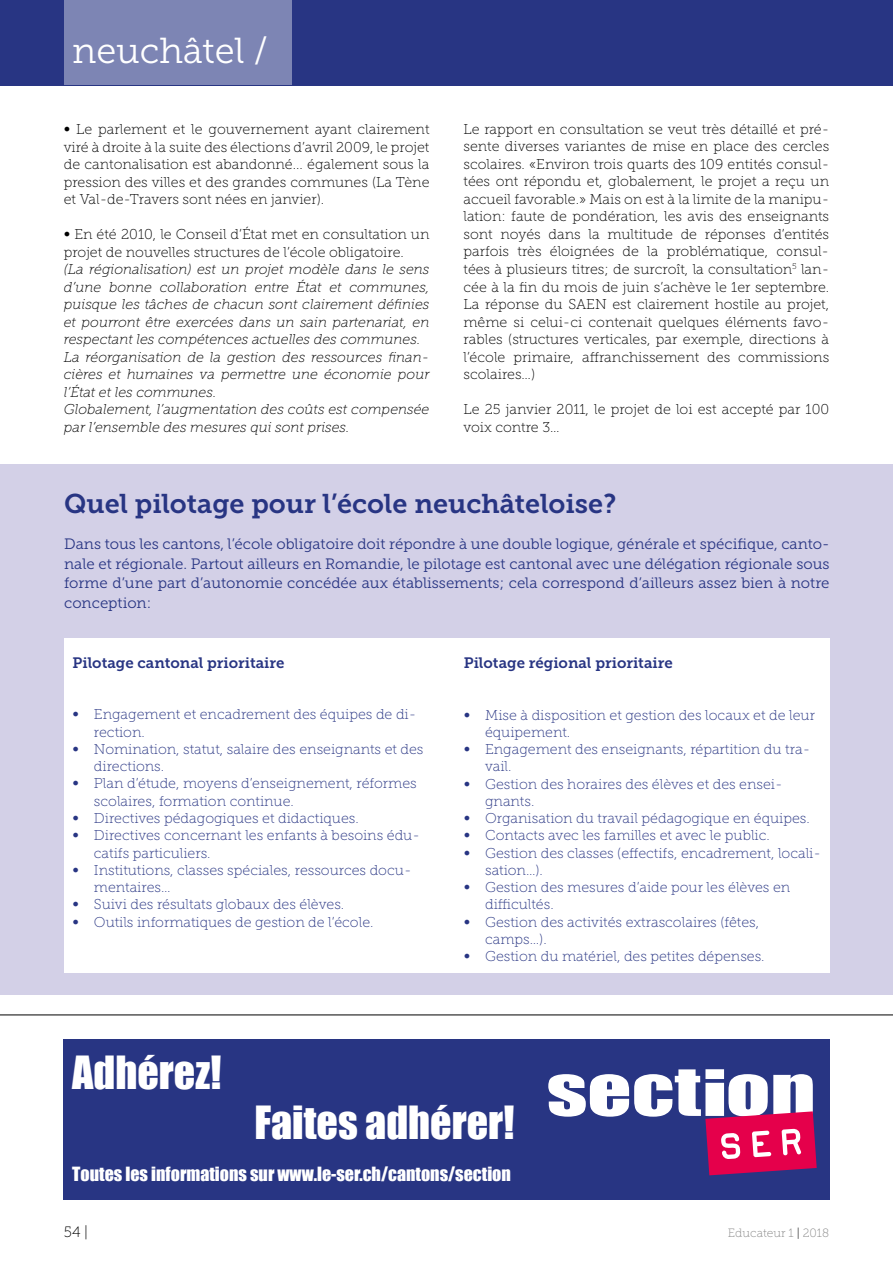
<style>
.page{position:relative;width:893px;height:1263px;background:#fff}
.page>*{position:absolute;margin:0;border:0;box-sizing:border-box;transform-origin:0 0}
.t1{font:42px "Impact";color:#fff}
.t2{font:36px "Museo Slab 300";color:#fff}
.t3{font:27px "Museo Slab 700";color:#283583}
.t4{font:18px "Impact";color:#fff}
.t5{font:15px/19.5px "Museo Slab 300";color:#283583;text-align:justify}
.t6{font:15px "Museo Slab 700";color:#283583}
.t7{font:15px "Museo Slab 100";color:#000}
.t8{font:14.25px/17.5px "Museo Slab 100";color:#000;text-align:justify}
.t9{font:14.25px "Museo Slab 100";color:#283583}
.t10{font:italic 14.25px/17.5px "Museo Slab 100";color:#000}
.t11{font:12px "Museo Slab 100";color:#878787}
.s1{color:#000}
</style>
<div class="page">
<div style="left:0;top:0;width:893px;height:85px;background:#283583"></div>
<div style="left:64px;top:0;width:228px;height:85px;background:#7d85b4"></div>
<div style="left:0;top:465px;width:893px;height:530px;background:#d3d0e7"></div>
<div style="left:64px;top:639px;width:765px;height:334px;background:#fff"></div>
<div style="left:63px;top:1039px;width:766px;height:160px;background:#283583"></div>
<svg style="left:548px;top:1069px;width:269px;height:106px"></svg>
<hr style="left:0;top:1014px;width:893px;height:1px;background:#000">
<h2 class="t2" style="left:72px;top:31px;width:197px">neuchâtel /</h2>
<p class="t8" style="left:64px;top:120px;width:367px">∞ Le parlement et le gouvernement ayant clairement viré à droite à la suite des élections d’avril 2009, le projet de cantonalisation est abandonné... également sous la pression des villes et des grandes communes (La Tène et Val-de-Travers sont nées en janvier).</p>
<p class="t8" style="left:64px;top:225px;width:367px">∞ En été 2010, le Conseil d’État met en consultation un projet de nouvelles structures de l’école obligatoire.</p>
<p class="t10" style="left:64px;top:260px;width:367px">(La régionalisation) est un projet modèle dans le sens d’une bonne collaboration entre État et communes, puisque les tâches de chacun sont clairement définies et pourront être exercées dans un sain partenariat, en respectant les compétences actuelles des communes.<br>La réorganisation de la gestion des ressources finan&shy;cières et humaines va permettre une économie pour l’État et les communes.<br>Globalement, l’augmentation des coûts est compensée par l’ensemble des mesures qui sont prises.</p>
<p class="t8" style="left:463px;top:120px;width:367px">Le rapport en consultation se veut très détaillé et pré&shy;sente diverses variantes de mise en place des cercles scolaires. «Environ trois quarts des 109 entités consul&shy;tées ont répondu et, globalement, le projet a reçu un accueil favorable.» Mais on est à la limite de la manipu&shy;lation: faute de pondération, les avis des enseignants sont noyés dans la multitude de réponses d’entités parfois très éloignées de la problématique, consul&shy;tées à plusieurs titres; de surcroît, la consultation<sup>5</sup> lan&shy;cée à la fin du mois de juin s’achève le 1er septembre.<br>La réponse du SAEN est clairement hostile au projet, même si celui-ci contenait quelques éléments favo&shy;rables (structures verticales, par exemple, directions à l’école primaire, affranchissement des commissions scolaires…)</p>
<p class="t8" style="left:463px;top:400px;width:367px">Le 25 janvier 2011, le projet de loi est accepté par 100 voix contre 3…</p>
<h3 class="t3" style="left:64px;top:488px;width:554px">Quel pilotage pour l’école neuchâteloise?</h3>
<p class="t5" style="left:64px;top:534px;width:767px">Dans tous les cantons, l’école obligatoire doit répondre à une double logique, générale et spécifique, canto&shy;nale et régionale. Partout ailleurs en Romandie, le pilotage est cantonal avec une délégation régionale sous forme d’une part d’autonomie concédée aux établissements; cela correspond d’ailleurs assez bien à notre conception:</p>
<p class="t6" style="left:73px;top:655px;width:213px">Pilotage cantonal prioritaire</p>
<p class="t6" style="left:464px;top:655px;width:210px">Pilotage régional prioritaire</p>
<p class="t9" style="left:73px;top:707px;width:345px">∞ Engagement et encadrement des équipes de di-</p>
<p class="t9" style="left:94px;top:724px;width:52px">rection.</p>
<p class="t9" style="left:73px;top:741px;width:352px">∞ Nomination, statut, salaire des enseignants et des</p>
<p class="t9" style="left:94px;top:759px;width:72px">directions.</p>
<p class="t9" style="left:73px;top:776px;width:346px">∞ Plan d’étude, moyens d’enseignement, réformes</p>
<p class="t9" style="left:94px;top:793px;width:201px">scolaires, formation continue.</p>
<p class="t9" style="left:73px;top:810px;width:288px">∞ Directives pédagogiques et didactiques.</p>
<p class="t9" style="left:73px;top:828px;width:349px">∞ Directives concernant les enfants à besoins édu-</p>
<p class="t9" style="left:94px;top:845px;width:118px">catifs particuliers.</p>
<p class="t9" style="left:73px;top:862px;width:340px">∞ Institutions, classes spéciales, ressources docu-</p>
<p class="t9" style="left:94px;top:879px;width:78px">mentaires…</p>
<p class="t9" style="left:73px;top:897px;width:273px">∞ Suivi des résultats globaux des élèves.</p>
<p class="t9" style="left:73px;top:914px;width:302px">∞ Outils informatiques de gestion de l’école.</p>
<h1 class="t1" style="left:72px;top:1040px;width:151px">Adhérez!</h1>
<p class="t9" style="left:464px;top:707px;width:353px">∞ Mise à disposition et gestion des locaux et de leur</p>
<p class="t9" style="left:485px;top:724px;width:87px">équipement.</p>
<p class="t9" style="left:464px;top:741px;width:348px">∞ Engagement des enseignants, répartition du tra-</p>
<p class="t9" style="left:485px;top:759px;width:28px">vail.</p>
<p class="t9" style="left:464px;top:776px;width:320px">∞ Gestion des horaires des élèves et des ensei-</p>
<p class="t9" style="left:485px;top:793px;width:51px">gnants.</p>
<p class="t9" style="left:464px;top:810px;width:347px">∞ Organisation du travail pédagogique en équipes.</p>
<p class="t9" style="left:464px;top:828px;width:308px">∞ Contacts avec les familles et avec le public.</p>
<p class="t9" style="left:464px;top:845px;width:359px">∞ Gestion des classes (effectifs, encadrement, locali-</p>
<p class="t9" style="left:485px;top:862px;width:59px">sation…).</p>
<p class="t9" style="left:464px;top:879px;width:328px">∞ Gestion des mesures d’aide pour les élèves en</p>
<p class="t9" style="left:485px;top:897px;width:70px">difficultés.</p>
<p class="t9" style="left:464px;top:914px;width:297px">∞ Gestion des activités extrascolaires (fêtes,</p>
<p class="t9" style="left:485px;top:931px;width:63px">camps…).</p>
<p class="t9" style="left:464px;top:948px;width:302px">∞ Gestion du matériel, des petites dépenses.</p>
<h1 class="t1" style="left:254px;top:1089px;width:262px">Faites adhérer!</h1>
<p class="t4" style="left:72px;top:1160px;width:440px">Toutes les informations sur www.le-ser.ch/cantons/section</p>
<p class="t7" style="left:64px;top:1223px;width:26px">54 |</p>
<p class="t11" style="left:728px;top:1226px;width:103px">Educateur 1 <span class="s1">|</span> 2018</p>
</div>
